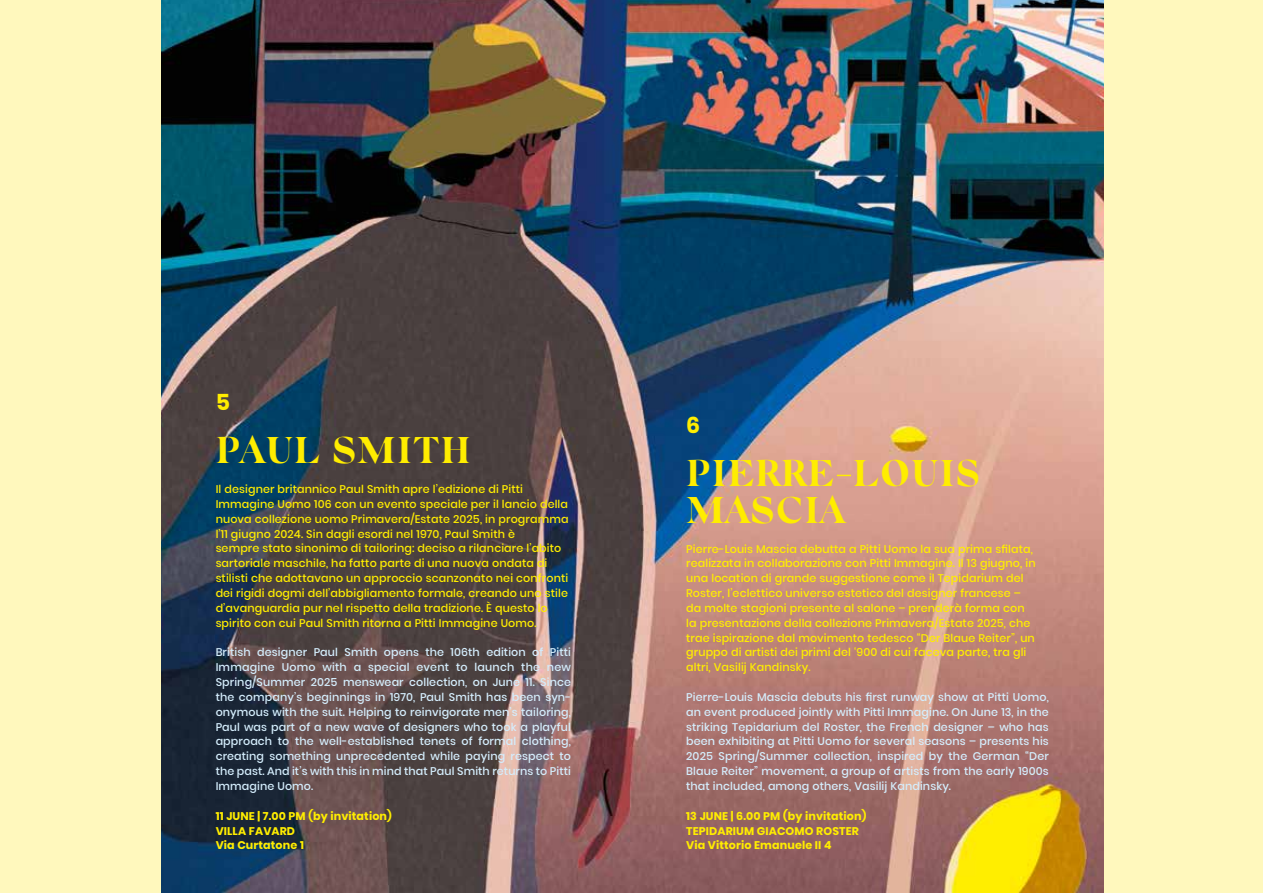
<style>
.page{position:relative;width:1263px;height:893px;background:#fff8bd}
.page>*{position:absolute;margin:0;border:0;box-sizing:border-box;transform-origin:0 0}
.t1{font:700 37.05px/37px "Silk Serif";letter-spacing:.01em;color:#ffed00}
.t2{font:700 22.2px "Poppins";color:#ffed00}
.t3{font:500 11.1px/14.9px "Poppins";letter-spacing:.01em;color:#ffed00}
.t4{font:500 11.1px/14.9px "Poppins";letter-spacing:.01em;color:#d4edfc;text-align:justify}
.t5{font:700 11.1px/14.9px "Poppins";letter-spacing:.01em;color:#ffed00}
</style>
<div class="page">
<img style="left:162px;top:0;width:941px;height:893px">
<svg style="left:837px;top:475px;width:14px;height:1px"></svg>
<h2 class="t2" style="left:216px;top:390px;width:16px">5</h2>
<h1 class="t1" style="left:216px;top:432px;width:257px">PAUL SMITH</h1>
<p class="t3" style="left:216px;top:482px;width:354px">Il designer britannico Paul Smith apre l’edizione di Pitti Immagine Uomo 106 con un evento speciale per il lancio della nuova collezione uomo Primavera/Estate 2025, in programma l’11 giugno 2024. Sin dagli esordi nel 1970, Paul Smith è<br>sempre stato sinonimo di tailoring: deciso a rilanciare l’abito sartoriale maschile, ha fatto parte di una nuova ondata di stilisti che adottavano un approccio scanzonato nei confronti dei rigidi dogmi dell’abbigliamento formale, creando uno stile d’avanguardia pur nel rispetto della tradizione. È questo lo spirito con cui Paul Smith ritorna a Pitti Immagine Uomo.</p>
<p class="t4" style="left:216px;top:645px;width:357px">British designer Paul Smith opens the 106th edition of Pitti Immagine Uomo with a special event to launch the new Spring/Summer 2025 menswear collection, on June 11. Since the company’s beginnings in 1970, Paul Smith has been syn&shy;onymous with the suit. Helping to reinvigorate men’s tailoring, Paul was part of a new wave of designers who took a playful approach to the well-established tenets of formal clothing, creating something unprecedented while paying respect to the past. And it’s with this in mind that Paul Smith returns to Pitti Immagine Uomo.</p>
<p class="t5" style="left:216px;top:808px;width:178px">11 JUNE | 7.00 PM (by invitation)<br>VILLA FAVARD<br>Via Curtatone 1</p>
<h2 class="t2" style="left:686px;top:412px;width:15px">6</h2>
<h1 class="t1" style="left:686px;top:454px;width:296px">PIERRE-LOUIS<br>MASCIA</h1>
<p class="t3" style="left:686px;top:541px;width:351px">Pierre-Louis Mascia debutta a Pitti Uomo la sua prima sfilata, realizzata in collaborazione con Pitti Immagine. Il 13 giugno, in una location di grande suggestione come il Tepidarium del Roster, l’eclettico universo estetico del designer francese – da molte stagioni presente al salone – prenderà forma con la presentazione della collezione Primavera/Estate 2025, che trae ispirazione dal movimento tedesco “Der Blaue Reiter”, un gruppo di artisti dei primi del ‘900 di cui faceva parte, tra gli altri, Vasilij Kandinsky.</p>
<p class="t4" style="left:686px;top:690px;width:364px">Pierre-Louis Mascia debuts his first runway show at Pitti Uomo, an event produced jointly with Pitti Immagine. On June 13, in the striking Tepidarium del Roster, the French designer – who has been exhibiting at Pitti Uomo for several seasons – presents his 2025 Spring/Summer collection, inspired by the German “Der Blaue Reiter” movement, a group of artists from the early 1900s that included, among others, Vasilij Kandinsky.</p>
<p class="t5" style="left:686px;top:808px;width:182px">13 JUNE | 6.00 PM (by invitation)<br>TEPIDARIUM GIACOMO ROSTER<br>Via Vittorio Emanuele II 4</p>
</div>
